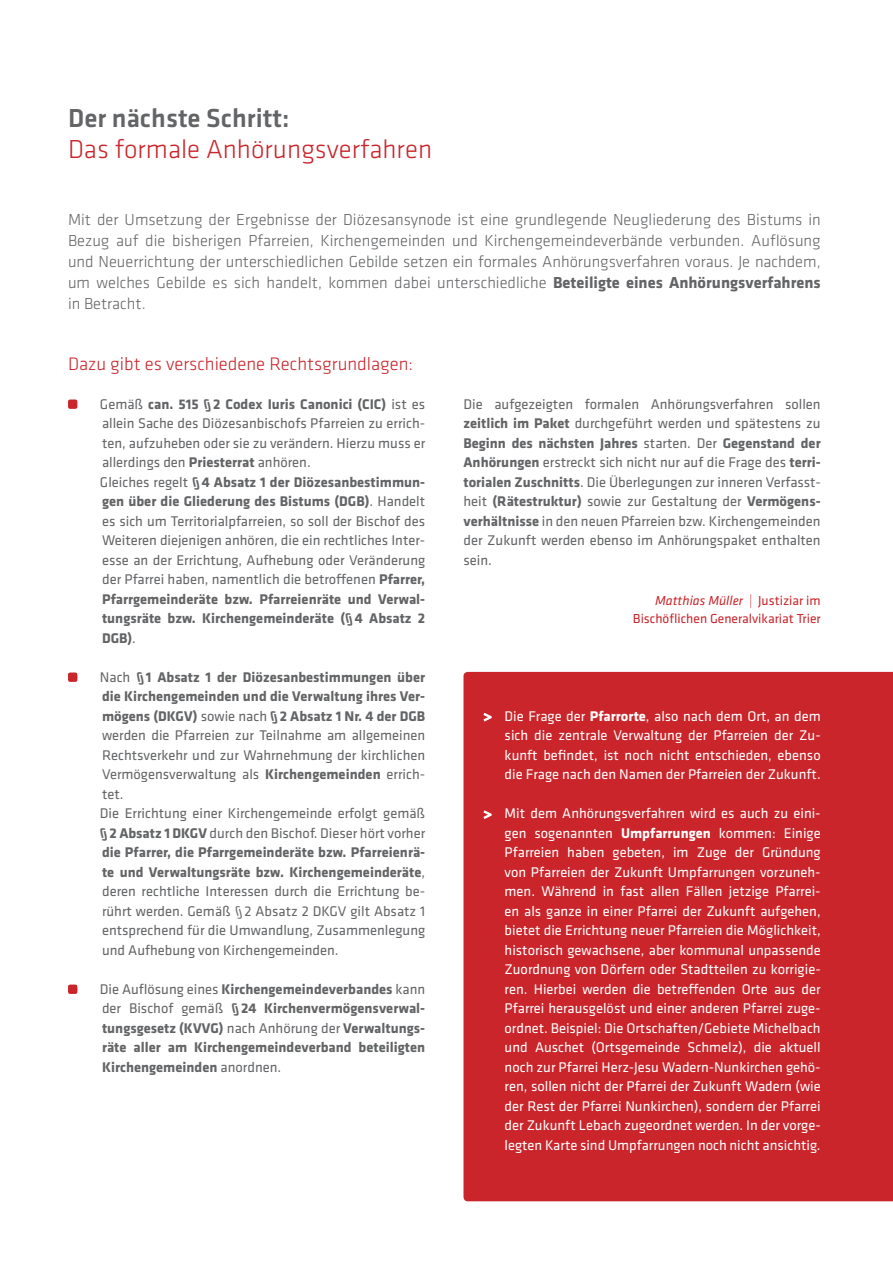
<style>
.page{position:relative;width:893px;height:1263px;background:#fff}
.page>*{position:absolute;margin:0;border:0;box-sizing:border-box;transform-origin:0 0}
.t1{font:300 27px "Klavika Basic";color:#c9252b}
.t2{font:500 27px "Klavika Basic";color:#636466}
.t3{font:300 18.75px "Klavika Basic";color:#c9252b}
.t4{font:300 16.5px/21px "Klavika Basic";color:#636466;text-align:justify}
.t5{font:14.55px/19.5px "Klavika Basic";color:#636466}
.t6{font:14.55px/19.5px "Klavika Basic";color:#fff;text-align:justify}
.t7{font:700 14.55px/19.5px "Klavika Basic";color:#636466;text-align:justify}
.t8{font:13.5px/18px "Klavika Basic";color:#c9252b;text-align:right}
.s1{font-weight:700}
.s2{font-weight:400}
.s3{font-style:italic}
.s4{font-weight:300}
</style>
<div class="page">
<div style="left:463px;top:672px;width:430px;height:529px;background:#c9252b"></div>
<div style="left:68px;top:399px;width:9px;height:10px;background:#c9252b;border-radius:2px"></div>
<div style="left:68px;top:672px;width:9px;height:10px;background:#c9252b;border-radius:2px"></div>
<div style="left:68px;top:984px;width:9px;height:10px;background:#c9252b;border-radius:2px"></div>
<h1 class="t2" style="left:68px;top:107px;width:223px">Der nächste Schritt:</h1>
<h1 class="t1" style="left:68px;top:139px;width:366px">Das formale Anhörungsverfahren</h1>
<p class="t4" style="left:68px;top:211px;width:754px">Mit der Umsetzung der Ergebnisse der Diözesansynode ist eine grundlegende Neugliederung des Bistums in Bezug auf die bisherigen Pfarreien, Kirchengemeinden und Kirchengemeindeverbände verbunden. Auflösung und Neuerrichtung der unterschiedlichen Gebilde setzen ein formales Anhörungsverfahren voraus. Je nachdem, um welches Gebilde es sich handelt, kommen dabei unterschiedliche <span class="s1">Beteiligte eines Anhörungsverfahrens </span>in Betracht.</p>
<p class="t3" style="left:68px;top:356px;width:347px">Dazu gibt es verschiedene Rechtsgrundlagen:</p>
<p class="t5" style="left:100px;top:396px;width:327px">Gemäß <span class="s1">can. 515 § 2 Codex Iuris Canonici (CIC)</span> ist es allein Sache des Diözesanbischofs Pfarreien zu errich&shy;ten, aufzuheben oder sie zu verändern. Hierzu muss er allerdings den <span class="s1">Priesterrat</span> anhören.<br>Gleiches regelt <span class="s1">§ 4 Absatz 1 der Diözesanbestimmun&shy;gen über die Gliederung des Bistums (DGB)</span>. Handelt es sich um Territorialpfarreien, so soll der Bischof des Weiteren diejenigen anhören, die ein rechtliches Inter&shy;esse an der Errichtung, Aufhebung oder Veränderung der Pfarrei haben, namentlich die betroffenen <span class="s1">Pfarrer, Pfarrgemeinderäte bzw. Pfarreienräte und Verwal&shy;tungsräte bzw. Kirchengemeinderäte (§ 4 Absatz 2<br>DGB)</span>.</p>
<p class="t5" style="left:100px;top:669px;width:327px">Nach <span class="s1">§ 1 Absatz 1 der Diözesanbestimmungen über die Kirchengemeinden und die Verwaltung ihres Ver&shy;mögens (DKGV)</span> sowie nach <span class="s1">§ 2 Absatz 1 Nr. 4 der DGB </span>werden die Pfarreien zur Teilnahme am allgemeinen Rechtsverkehr und zur Wahrnehmung der kirchlichen Vermögensverwaltung als <span class="s1">Kirchengemeinden</span> errich&shy;tet.<br>Die Errichtung einer Kirchengemeinde erfolgt gemäß <span class="s1">§ 2 Absatz 1 DKGV</span> durch den Bischof. Dieser hört vorher <span class="s1">die Pfarrer, die Pfarrgemeinderäte bzw. Pfarreienrä&shy;te und Verwaltungsräte bzw. Kirchengemeinderäte</span>, deren rechtliche Interessen durch die Errichtung be&shy;rührt werden. Gemäß § 2 Absatz 2 DKGV gilt Absatz 1 entsprechend für die Umwandlung, Zusammenlegung und Aufhebung von Kirchengemeinden.</p>
<p class="t7" style="left:100px;top:981px;width:327px"><span class="s2">Die Auflösung eines</span> Kirchengemeindeverbandes <span class="s2">kann der Bischof gemäß</span> § 24 Kirchenvermögensverwal&shy;tungsgesetz (KVVG) <span class="s2">nach Anhörung der</span> Verwaltungs&shy;räte aller am Kirchengemeindeverband beteiligten Kirchengemeinden <span class="s2">anordnen.</span></p>
<p class="t5" style="left:463px;top:395px;width:359px;text-align:justify">Die aufgezeigten formalen Anhörungsverfahren sollen <span class="s1">zeitlich im Paket</span> durchgeführt werden und spätestens zu <span class="s1">Beginn des nächsten Jahres</span> starten. Der <span class="s1">Gegenstand der Anhörungen</span> erstreckt sich nicht nur auf die Frage des <span class="s1">terri&shy;torialen Zuschnitts</span>. Die Überlegungen zur inneren Verfasst&shy;heit <span class="s1">(Rätestruktur)</span> sowie zur Gestaltung der <span class="s1">Vermögens&shy;verhältnisse</span> in den neuen Pfarreien bzw. Kirchengemeinden der Zukunft werden ebenso im Anhörungspaket enthalten sein.</p>
<p class="t8" style="left:633px;top:593px;width:189px"><span class="s3">Matthias Müller</span> <span class="s4">|</span> Justiziar im<br>Bischöflichen Generalvikariat Trier</p>
<p class="t6" style="left:505px;top:708px;width:318px;text-indent:-21px"><span class="s1">&gt;</span> Die Frage der <span class="s1">Pfarrorte</span>, also nach dem Ort, an dem sich die zentrale Verwaltung der Pfarreien der Zu&shy;kunft befindet, ist noch nicht entschieden, ebenso die Frage nach den Namen der Pfarreien der Zukunft.</p>
<p class="t6" style="left:505px;top:805px;width:318px;text-indent:-21px"><span class="s1">&gt;</span> Mit dem Anhörungsverfahren wird es auch zu eini&shy;gen sogenannten <span class="s1">Umpfarrungen</span> kommen: Einige Pfarreien haben gebeten, im Zuge der Gründung von Pfarreien der Zukunft Umpfarrungen vorzuneh&shy;men. Während in fast allen Fällen jetzige Pfarrei&shy;en als ganze in einer Pfarrei der Zukunft aufgehen, bietet die Errichtung neuer Pfarreien die Möglichkeit, historisch gewachsene, aber kommunal unpassende Zuordnung von Dörfern oder Stadtteilen zu korrigie&shy;ren. Hierbei werden die betreffenden Orte aus der Pfarrei herausgelöst und einer anderen Pfarrei zuge&shy;ordnet. Beispiel: Die Ortschaften/Gebiete Michelbach und Auschet (Ortsgemeinde Schmelz), die aktuell noch zur Pfarrei Herz-Jesu Wadern-Nunkirchen gehö&shy;ren, sollen nicht der Pfarrei der Zukunft Wadern (wie der Rest der Pfarrei Nunkirchen), sondern der Pfarrei der Zukunft Lebach zugeordnet werden. In der vorge&shy;legten Karte sind Umpfarrungen noch nicht ansichtig.</p>
</div>
